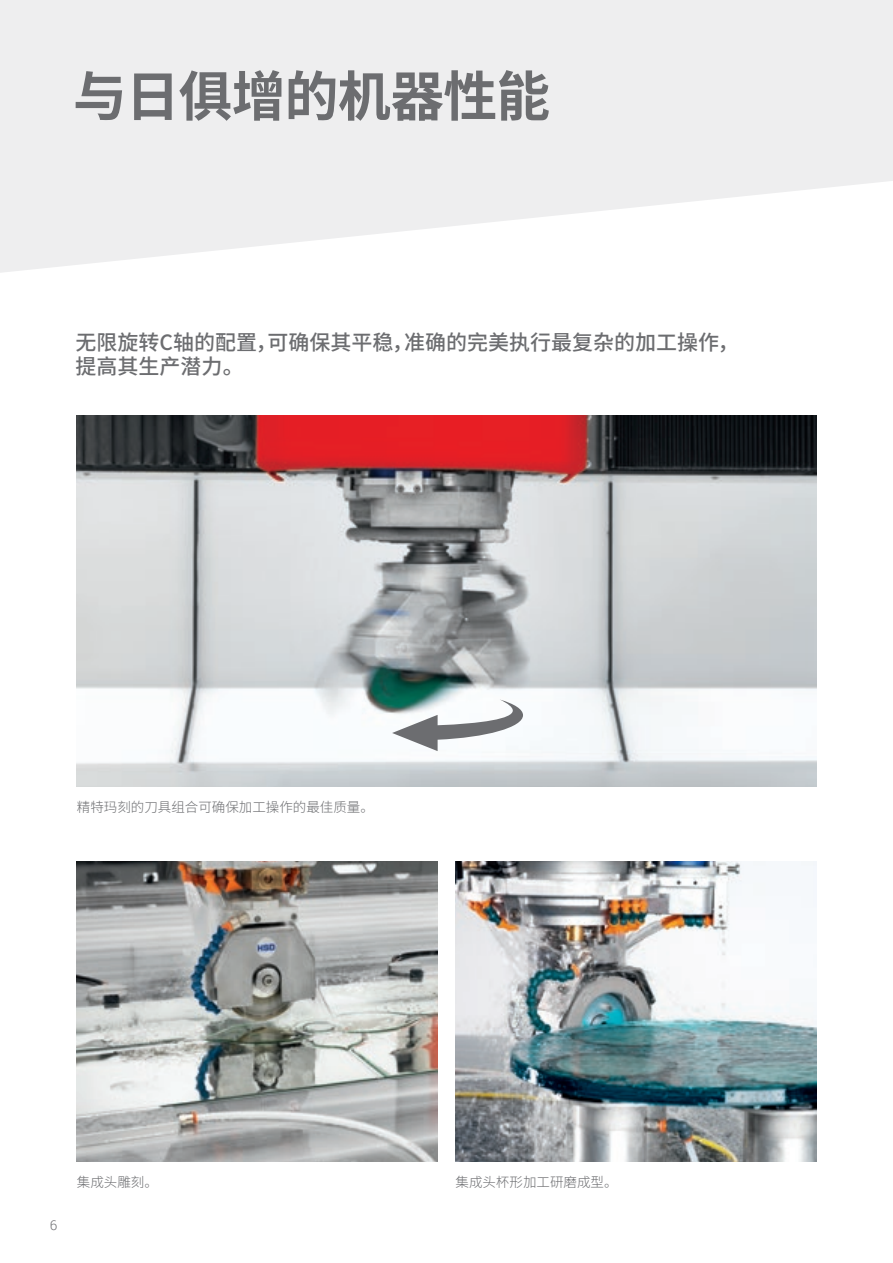
<style>
.page{position:relative;width:893px;height:1263px;background:#fff}
.page>*{position:absolute;margin:0;border:0;box-sizing:border-box;transform-origin:0 0}
.t1{font:700 54px "Noto Sans CJ Ksc";letter-spacing:-.02em;color:#6c6d70}
.t2{font:500 21px/24px "Noto Sans CJ Ksc";color:#6c6d70}
.t3{font:300 13.5px "Noto Sans CJ Ksc";color:#6c6d70}
.t4{font:300 13.5px "Roboto";color:#6c6d70}
</style>
<div class="page">
<svg style="left:0;top:0;width:893px;height:273px;fill:#eeeeef"></svg>
<img style="left:77px;top:861px;width:360px;height:301px">
<img style="left:77px;top:416px;width:739px;height:371px">
<img style="left:455px;top:861px;width:361px;height:301px">
<svg style="left:392px;top:699px;width:131px;height:52px"></svg>
<p class="t1" style="left:73px;top:66px;width:479px">与日俱增的机器性能</p>
<p class="t2" style="left:76px;top:331px;width:665px">无限旋转C轴的配置，可确保其平稳，准确的完美执行最复杂的加工操作，提高其生产潜力。</p>
<p class="t3" style="left:77px;top:799px;width:299px">精特玛刻的刀具组合可确保加工操作的最佳质量。</p>
<p class="t4" style="left:50px;top:1215px;width:9px">6</p>
<p class="t3" style="left:77px;top:1174px;width:83px">集成头雕刻。</p>
<p class="t3" style="left:455px;top:1174px;width:164px">集成头杯形加工研磨成型。</p>
</div>
